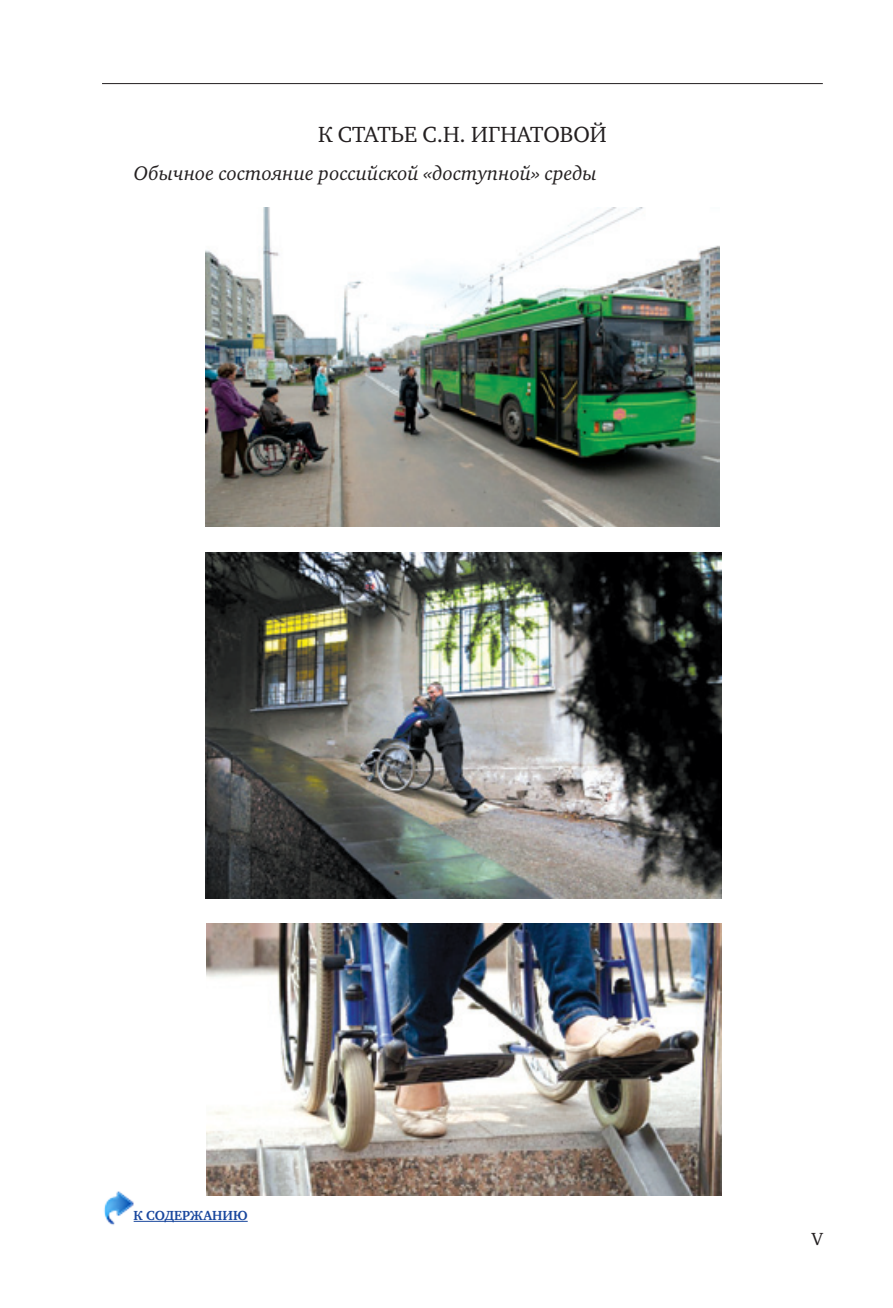
<style>
.page{position:relative;width:893px;height:1308px;background:#fff}
.page>*{position:absolute;margin:0;border:0;box-sizing:border-box;transform-origin:0 0}
.HEAD_1{font:22.5px "Charter C";color:#231f20}
.t1{font:italic 20.25px "Charter C";color:#231f20}
.colontsifra{font:18px "Charter C";color:#231f20}
.t2{font:700 13.5px "Charter C";color:#18469d}
</style>
<div class="page">
<hr style="left:102px;top:83px;width:721px;height:1px;background:#231f20">
<hr style="left:134px;top:1220px;width:114px;height:1px;background:#18469d">
<img style="left:104px;top:1191px;width:31px;height:34px">
<img style="left:205px;top:208px;width:514px;height:319px">
<img style="left:205px;top:552px;width:517px;height:346px">
<img style="left:206px;top:923px;width:516px;height:272px">
<p class="HEAD_1" style="left:318px;top:122px;width:290px">К СТАТЬЕ С.Н. ИГНАТОВОЙ</p>
<p class="t1" style="left:134px;top:162px;width:464px">Обычное состояние российской «доступной» среды</p>
<p class="t2" style="left:134px;top:1208px;width:116px">К СОДЕРЖАНИЮ</p>
<p class="colontsifra" style="left:812px;top:1228px;width:13px">V</p>
</div>
